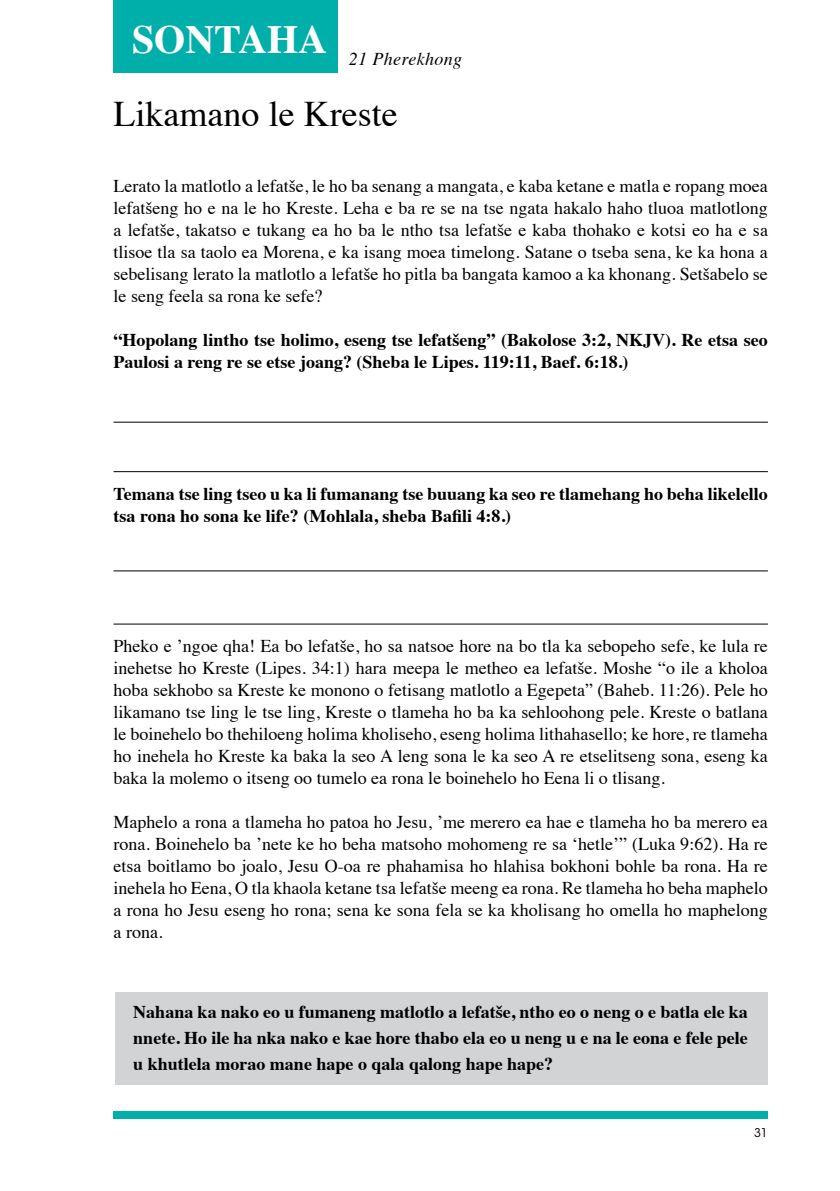
<style>
.page{position:relative;width:840px;height:1191px;background:#fff}
.page>*{position:absolute;margin:0;border:0;box-sizing:border-box;transform-origin:0 0}
.t1{font:700 40px "Times";color:#fff}
.t2{font:36px "Times";color:#000}
.t3{font:18px/22px "Times";color:#000;text-align:justify}
.t4{font:700 18px/22px "Times";color:#000}
.t5{font:italic 18px "Times";letter-spacing:.02em;color:#000}
.t6{font:12px "ITC Avant Garde Std";color:#000}
</style>
<div class="page">
<div style="left:113px;top:1111px;width:654px;height:8px;background:#00afa9"></div>
<div style="left:113px;top:0;width:225px;height:72px;background:#00afa9"></div>
<div style="left:115px;top:992px;width:652px;height:93px;background:#d1d3d4"></div>
<hr style="left:113px;top:422px;width:654px;height:1px;background:#000">
<hr style="left:113px;top:471px;width:654px;height:1px;background:#000">
<hr style="left:113px;top:570px;width:654px;height:1px;background:#000">
<hr style="left:113px;top:623px;width:654px;height:1px;background:#000">
<h1 class="t1" style="left:132px;top:1px;width:196px">SONTAHA</h1>
<p class="t5" style="left:349px;top:43px;width:115px">21 Pherekhong</p>
<h2 class="t2" style="left:113px;top:80px;width:285px">Likamano le Kreste</h2>
<p class="t3" style="left:113px;top:173px;width:655px">Lerato la matlotlo a lefatše, le ho ba senang a mangata, e kaba ketane e matla e ropang moea lefatšeng ho e na le ho Kreste. Leha e ba re se na tse ngata hakalo haho tluoa matlotlong a lefatše, takatso e tukang ea ho ba le ntho tsa lefatše e kaba thohako e kotsi eo ha e sa tlisoe tla sa taolo ea Morena, e ka isang moea timelong. Satane o tseba sena, ke ka hona a sebelisang lerato la matlotlo a lefatše ho pitla ba bangata kamoo a ka khonang. Setšabelo se le seng feela sa rona ke sefe?</p>
<p class="t4" style="left:113px;top:327px;width:655px">“Hopolang lintho tse holimo, eseng tse lefatšeng” (Bakolose 3:2, NKJV). Re etsa seo<br>Paulosi a reng re se etse joang? (Sheba le Lipes. 119:11, Baef. 6:18.)</p>
<p class="t4" style="left:113px;top:481px;width:655px">Temana tse ling tseo u ka li fumanang tse buuang ka seo re tlamehang ho beha likelello tsa rona ho sona ke life? (Mohlala, sheba Bafili 4:8.)</p>
<p class="t3" style="left:113px;top:633px;width:655px">Pheko e ’ngoe qha! Ea bo lefatše, ho sa natsoe hore na bo tla ka sebopeho sefe, ke lula re inehetse ho Kreste (Lipes. 34:1) hara meepa le metheo ea lefatše. Moshe “o ile a kholoa hoba sekhobo sa Kreste ke monono o fetisang matlotlo a Egepeta” (Baheb. 11:26). Pele ho likamano tse ling le tse ling, Kreste o tlameha ho ba ka sehloohong pele. Kreste o batlana le boinehelo bo thehiloeng holima kholiseho, eseng holima lithahasello; ke hore, re tlameha ho inehela ho Kreste ka baka la seo A leng sona le ka seo A re etselitseng sona, eseng ka baka la molemo o itseng oo tumelo ea rona le boinehelo ho Eena li o tlisang.</p>
<p class="t3" style="left:113px;top:809px;width:655px">Maphelo a rona a tlameha ho patoa ho Jesu, ’me merero ea hae e tlameha ho ba merero ea rona. Boinehelo ba ’nete ke ho beha matsoho mohomeng re sa ‘hetle’” (Luka 9:62). Ha re etsa boitlamo bo joalo, Jesu O-oa re phahamisa ho hlahisa bokhoni bohle ba rona. Ha re inehela ho Eena, O tla khaola ketane tsa lefatše meeng ea rona. Re tlameha ho beha maphelo a rona ho Jesu eseng ho rona; sena ke sona fela se ka kholisang ho omella ho maphelong a rona.</p>
<p class="t4" style="left:133px;top:997px;width:615px;line-height:26px;text-align:justify">Nahana ka nako eo u fumaneng matlotlo a lefatše, ntho eo o neng o e batla ele ka nnete. Ho ile ha nka nako e kae hore thabo ela eo u neng u e na le eona e fele pele u khutlela morao mane hape o qala qalong hape hape?</p>
<p class="t6" style="left:753px;top:1125px;width:15px">31</p>
</div>
